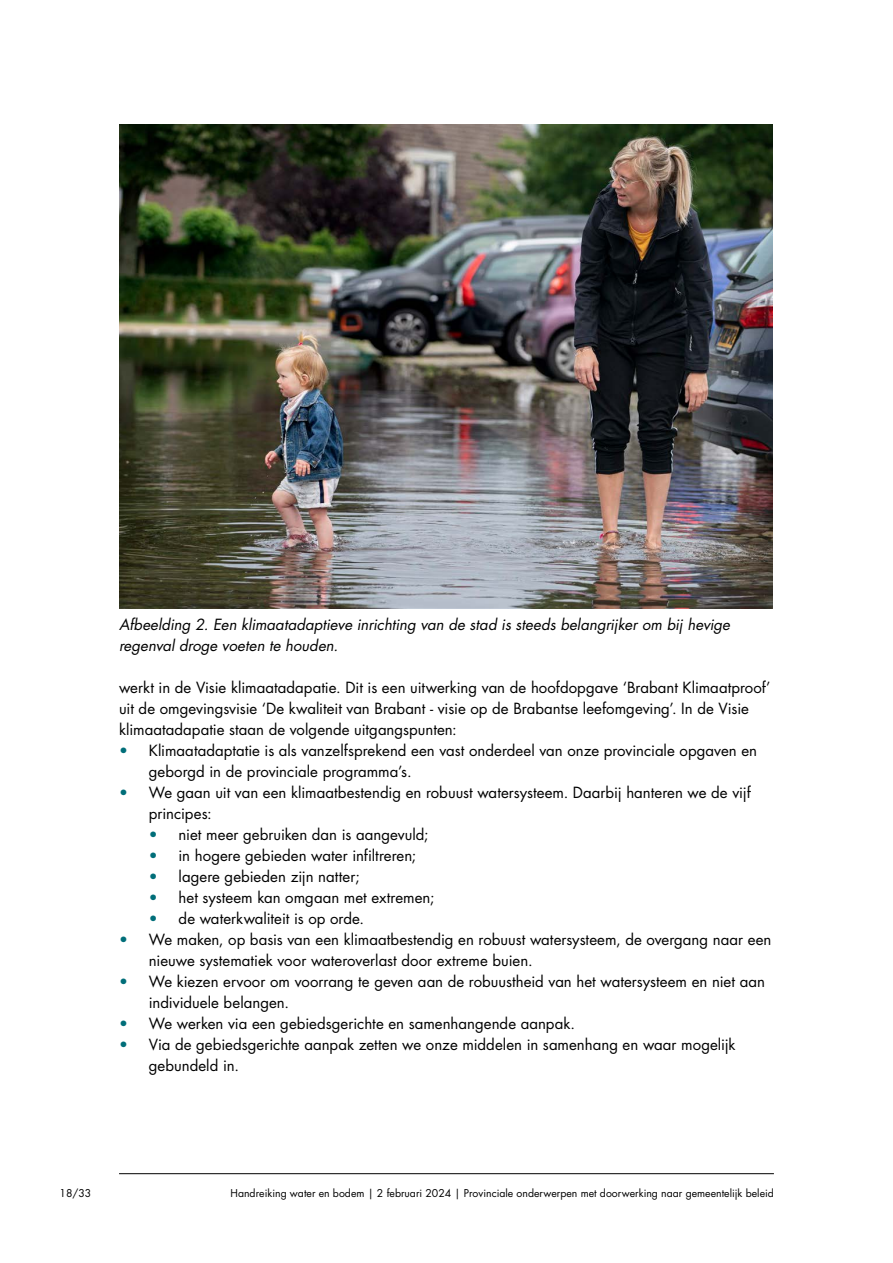
<style>
.page{position:relative;width:893px;height:1263px;background:#fff}
.page>*{position:absolute;margin:0;border:0;box-sizing:border-box;transform-origin:0 0}
.t1{font:15px/21px "Futura Std";color:#000}
.t2{font:italic 15px/21px "Futura Std";color:#000}
.t3{font:10.5px "Futura Std";color:#000}
.s1{color:#006e79}
</style>
<div class="page">
<hr style="left:119px;top:1173px;width:655px;height:1px;background:#000">
<img style="left:119px;top:125px;width:654px;height:483px">
<p class="t2" style="left:119px;top:614px;width:612px">Afbeelding 2. Een klimaatadaptieve inrichting van de stad is steeds belangrijker om bij hevige regenval droge voeten te houden.</p>
<p class="t1" style="left:119px;top:677px;width:653px">werkt in de Visie klimaatadapatie. Dit is een uitwerking van de hoofdopgave ‘Brabant Klimaatproof’ uit de omgevingsvisie ‘De kwaliteit van Brabant - visie op de Brabantse leefomgeving’. In de Visie klimaatadapatie staan de volgende uitgangspunten:</p>
<p class="t1" style="left:149px;top:740px;width:610px;text-indent:-30px"><span class="s1">•</span> Klimaatadaptatie is als vanzelfsprekend een vast onderdeel van onze provinciale opgaven en geborgd in de provinciale programma’s.</p>
<p class="t1" style="left:149px;top:782px;width:604px;text-indent:-30px"><span class="s1">•</span> We gaan uit van een klimaatbestendig en robuust watersysteem. Daarbij hanteren we de vijf principes:</p>
<p class="t1" style="left:149px;top:824px;width:281px"><span class="s1">•</span> niet meer gebruiken dan is aangevuld;</p>
<p class="t1" style="left:149px;top:845px;width:269px"><span class="s1">•</span> in hogere gebieden water infiltreren;</p>
<p class="t1" style="left:149px;top:866px;width:212px"><span class="s1">•</span> lagere gebieden zijn natter;</p>
<p class="t1" style="left:149px;top:887px;width:287px"><span class="s1">•</span> het systeem kan omgaan met extremen;</p>
<p class="t1" style="left:149px;top:908px;width:217px"><span class="s1">•</span> de waterkwaliteit is op orde.</p>
<p class="t1" style="left:149px;top:929px;width:624px;text-indent:-30px"><span class="s1">•</span> We maken, op basis van een klimaatbestendig en robuust watersysteem, de overgang naar een nieuwe systematiek voor wateroverlast door extreme buien.</p>
<p class="t1" style="left:149px;top:971px;width:618px;text-indent:-30px"><span class="s1">•</span> We kiezen ervoor om voorrang te geven aan de robuustheid van het watersysteem en niet aan individuele belangen.</p>
<p class="t1" style="left:119px;top:1013px;width:457px"><span class="s1">•</span> We werken via een gebiedsgerichte en samenhangende aanpak.</p>
<p class="t1" style="left:149px;top:1034px;width:588px;text-indent:-30px"><span class="s1">•</span> Via de gebiedsgerichte aanpak zetten we onze middelen in samenhang en waar mogelijk gebundeld in.</p>
<p class="t3" style="left:60px;top:1187px;width:33px">18/33</p>
<p class="t3" style="left:231px;top:1187px;width:545px">Handreiking water en bodem | 2 februari 2024 | Provinciale onderwerpen met doorwerking naar gemeentelijk beleid</p>
</div>
